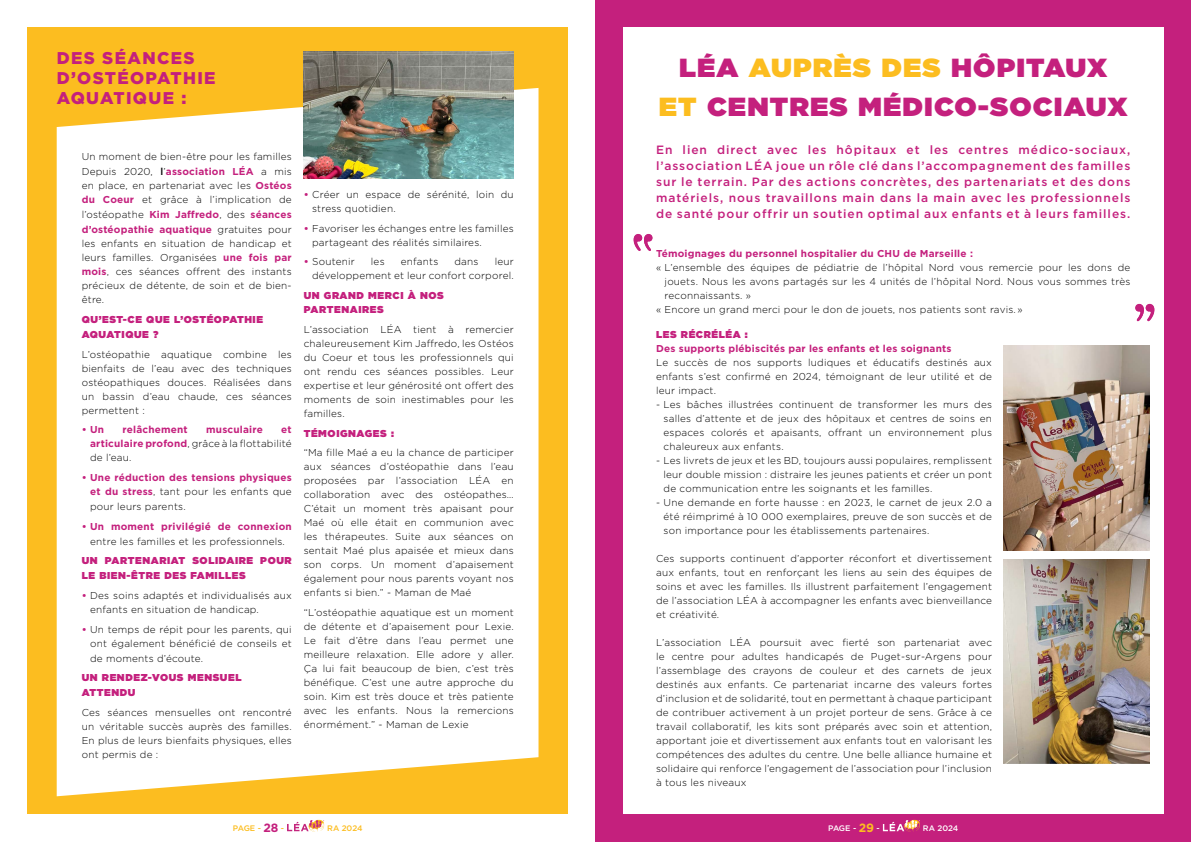
<style>
.page{position:relative;width:1191px;height:842px;background:#fff}
.page>*{position:absolute;margin:0;border:0;box-sizing:border-box;transform-origin:0 0}
.texte{font:900 26.2px/38.7px "Gotham";letter-spacing:.04em;color:#c4207d;text-align:center;scale:1.05 1}
.sous_catégories_TDM{font:900 17px/20px "Gotham";letter-spacing:.08em;color:#c4207d}
.sous_catégories_TDM-2{font:500 12px/16px "Gotham";letter-spacing:.08em;color:#c4207d;text-align:justify}
.sous_catégories_TDM-3{font:300 10px/14px "Gotham";letter-spacing:.02em;color:#000;text-align:justify}
.texte-2{font:300 10px/14px "Gotham";letter-spacing:.02em;color:#000;text-align:justify}
.sous_catégories_TDM-4{font:900 10px/15px "Gotham";letter-spacing:.06em;color:#c4207d}
.sous_catégories_TDM-5{font:700 10px/15px "Gotham";letter-spacing:.02em;color:#c4207d}
.texte-3{font:700 10px "Gotham";letter-spacing:.02em;color:#c4207d}
.t1{font:500 8px "Gotham";letter-spacing:-.01em;color:#fff}
.t2{font:500 8px "Gotham";letter-spacing:-.01em;color:#fcbd20}
.s1{font-weight:500}
.s2{font-weight:700;color:#c4207d}
.s3{font-weight:300;color:#000}
.s4{font-weight:700;font-size:12px;color:#c4207d}
.s5{color:#fcbd20}
.s6{font-weight:700;font-size:12px;color:#fcbd20}
</style>
<div class="page">
<div style="left:595px;top:0;width:596px;height:842px;background:#c4207d"></div>
<div style="left:623px;top:28px;width:541px;height:786px;background:#fff"></div>
<svg style="left:882px;top:820px;width:38px;height:12px"></svg>
<div style="left:28px;top:28px;width:540px;height:786px;background:#fcbd20"></div>
<div style="left:57px;top:88px;width:481px;height:708px;background:#fff"></div>
<img style="left:303px;top:51px;width:211px;height:128px">
<svg style="left:287px;top:820px;width:37px;height:12px"></svg>
<svg style="left:633px;top:234px;width:19px;height:17px"></svg>
<svg style="left:1135px;top:304px;width:19px;height:17px"></svg>
<img style="left:1003px;top:345px;width:146px;height:205px">
<img style="left:1003px;top:559px;width:146px;height:205px">
<p class="sous_catégories_TDM" style="left:57px;top:48px;width:160px">DES SÉANCES<br>D’OSTÉOPATHIE</p>
<p class="sous_catégories_TDM" style="left:57px;top:88px;width:131px">AQUATIQUE :</p>
<p class="sous_catégories_TDM-3" style="left:82px;top:149px;width:211px;line-height:15px">Un moment de bien-être pour les familles<br>Depuis 2020, <span class="s1">l</span>’<span class="s2">association LÉA</span> a mis</p>
<p class="sous_catégories_TDM-3" style="left:82px;top:179px;width:211px">en place, en partenariat avec les <span class="s2">Ostéos du Coeur</span> et grâce à l’implication de</p>
<p class="sous_catégories_TDM-5" style="left:82px;top:207px;width:211px"><span class="s3">l’ostéopathe</span> Kim Jaffredo<span class="s3">, des</span> séances d’ostéopathie aquatique <span class="s3">gratuites pour</span></p>
<p class="sous_catégories_TDM-3" style="left:82px;top:237px;width:211px">les enfants en situation de handicap et leurs familles. Organisées <span class="s2">une fois par mois</span>, ces séances offrent des instants précieux de détente, de soin et de bien&shy;être.</p>
<p class="sous_catégories_TDM-4" style="left:82px;top:312px;width:183px">QU’EST-CE QUE L’OSTÉOPATHIE<br>AQUATIQUE ?</p>
<p class="sous_catégories_TDM-3" style="left:82px;top:347px;width:211px">L’ostéopathie aquatique combine les bienfaits de l’eau avec des techniques ostéopathiques douces. Réalisées dans un bassin d’eau chaude, ces séances permettent :</p>
<p class="sous_catégories_TDM-5" style="left:82px;top:422px;width:24px">• Un</p>
<p class="sous_catégories_TDM-5" style="left:123px;top:422px;width:67px">relâchement</p>
<p class="sous_catégories_TDM-5" style="left:206px;top:422px;width:58px">musculaire</p>
<p class="sous_catégories_TDM-3" style="left:90px;top:423px;width:203px;text-indent:191px"><span class="s2">et articulaire profond</span>, grâce à la flottabilité de l’eau.</p>
<p class="sous_catégories_TDM-5" style="left:82px;top:470px;width:211px;line-height:14px;text-align:right">• Une réduction des tensions physiques et du stress<span class="s3">, tant pour les enfants que</span></p>
<p class="sous_catégories_TDM-3" style="left:90px;top:499px;width:97px">pour leurs parents.</p>
<p class="sous_catégories_TDM-3" style="left:82px;top:518px;width:211px;line-height:15px;text-align:center"><span class="s2">• Un moment privilégié de connexion </span>entre les familles et les professionnels.</p>
<p class="sous_catégories_TDM-4" style="left:82px;top:553px;width:211px">UN PARTENARIAT SOLIDAIRE POUR<br>LE BIEN-ÊTRE DES FAMILLES</p>
<p class="sous_catégories_TDM-3" style="left:90px;top:588px;width:203px;text-indent:-8px"><span class="s2">•</span> Des soins adaptés et individualisés aux enfants en situation de handicap.</p>
<p class="sous_catégories_TDM-3" style="left:82px;top:622px;width:211px;text-align:right"><span class="s2">•</span> Un temps de répit pour les parents, qui ont également bénéficié de conseils et</p>
<p class="sous_catégories_TDM-3" style="left:90px;top:651px;width:114px">de moments d’écoute.</p>
<p class="sous_catégories_TDM-4" style="left:82px;top:670px;width:161px">UN RENDEZ-VOUS MENSUEL<br>ATTENDU</p>
<p class="sous_catégories_TDM-3" style="left:82px;top:705px;width:211px">Ces séances mensuelles ont rencontré un véritable succès auprès des familles.<br>En plus de leurs bienfaits physiques, elles ont permis de :</p>
<p class="sous_catégories_TDM-3" style="left:312px;top:187px;width:203px;text-indent:-8px"><span class="s2">•</span> Créer un espace de sérénité, loin du stress quotidien.</p>
<p class="sous_catégories_TDM-3" style="left:312px;top:221px;width:203px;text-indent:-8px"><span class="s2">•</span> Favoriser les échanges entre les familles partageant des réalités similaires.</p>
<p class="sous_catégories_TDM-3" style="left:304px;top:255px;width:53px"><span class="s2">•</span> Soutenir</p>
<p class="sous_catégories_TDM-3" style="left:371px;top:255px;width:15px">les</p>
<p class="sous_catégories_TDM-3" style="left:401px;top:255px;width:39px">enfants</p>
<p class="sous_catégories_TDM-3" style="left:454px;top:255px;width:26px">dans</p>
<p class="sous_catégories_TDM-3" style="left:312px;top:255px;width:203px;text-align:right">leur<br>développement et leur confort corporel.</p>
<p class="sous_catégories_TDM-4" style="left:304px;top:288px;width:141px;line-height:14px">UN GRAND MERCI À NOS<br>PARTENAIRES</p>
<p class="sous_catégories_TDM-3" style="left:304px;top:322px;width:211px">L’association LÉA tient à remercier chaleureusement Kim Jaffredo, les Ostéos du Coeur et tous les professionnels qui ont rendu ces séances possibles. Leur expertise et leur générosité ont offert des moments de soin inestimables pour les familles.</p>
<p class="sous_catégories_TDM-4" style="left:304px;top:425px;width:92px">TÉMOIGNAGES :</p>
<p class="sous_catégories_TDM-3" style="left:304px;top:445px;width:211px">“Ma fille Maé a eu la chance de participer aux séances d’ostéopathie dans l’eau proposées par l’association LÉA en collaboration avec des ostéopathes… C’était un moment très apaisant pour Maé où elle était en communion avec les thérapeutes. Suite aux séances on sentait Maé plus apaisée et mieux dans son corps. Un moment d’apaisement également pour nous parents voyant nos enfants si bien.” - Maman de Maé</p>
<p class="sous_catégories_TDM-3" style="left:304px;top:605px;width:211px">“L’ostéopathie aquatique est un moment de détente et d’apaisement pour Lexie.<br>Le fait d’être dans l’eau permet une meilleure relaxation. Elle adore y aller.<br>Ça lui fait beaucoup de bien, c’est très bénéfique. C’est une autre approche du soin. Kim est très douce et très patiente avec les enfants. Nous la remercions énormément.” - Maman de Lexie</p>
<p class="t2" style="left:233px;top:823px;width:53px">PAGE - <span class="s4">28</span> -</p>
<p class="t2" style="left:327px;top:823px;width:37px">RA 2024</p>
<p class="texte" style="left:659px;top:48px;width:448px">LÉA <span class="s5">AUPRÈS DES</span> HÔPITAUX<br><span class="s5">ET</span> CENTRES MÉDICO-SOCIAUX</p>
<p class="sous_catégories_TDM-2" style="left:656px;top:142px;width:476px">En lien direct avec les hôpitaux et les centres médico-sociaux, l’association LÉA joue un rôle clé dans l’accompagnement des familles sur le terrain. Par des actions concrètes, des partenariats et des dons matériels, nous travaillons main dans la main avec les professionnels de santé pour offrir un soutien optimal aux enfants et à leurs familles.</p>
<p class="texte-3" style="left:656px;top:246px;width:318px">Témoignages du personnel hospitalier du CHU de Marseille :</p>
<p class="texte-2" style="left:664px;top:260px;width:467px;text-indent:-9px">« L’ensemble des équipes de pédiatrie de l’hôpital Nord vous remercie pour les dons de jouets. Nous les avons partagés sur les 4 unités de l’hôpital Nord. Nous vous sommes très reconnaissants. »</p>
<p class="texte-2" style="left:656px;top:302px;width:368px">« Encore un grand merci pour le don de jouets, nos patients sont ravis. »</p>
<p class="sous_catégories_TDM-4" style="left:656px;top:327px;width:93px">LES RÉCRÉLÉA :</p>
<p class="texte-3" style="left:656px;top:342px;width:297px">Des supports plébiscités par les enfants et les soignants</p>
<p class="texte-2" style="left:656px;top:355px;width:337px">Le succès de nos supports ludiques et éducatifs destinés aux enfants s’est confirmé en 2024, témoignant de leur utilité et de leur impact.</p>
<p class="texte-2" style="left:663px;top:397px;width:330px;text-indent:-7px">- Les bâches illustrées continuent de transformer les murs des salles d’attente et de jeux des hôpitaux et centres de soins en espaces colorés et apaisants, offrant un environnement plus chaleureux aux enfants.</p>
<p class="texte-2" style="left:663px;top:453px;width:330px;text-indent:-7px">- Les livrets de jeux et les BD, toujours aussi populaires, remplissent leur double mission : distraire les jeunes patients et créer un pont de communication entre les soignants et les familles.</p>
<p class="texte-2" style="left:663px;top:495px;width:330px;text-indent:-7px">- Une demande en forte hausse : en 2023, le carnet de jeux 2.0 a été réimprimé à 10 000 exemplaires, preuve de son succès et de son importance pour les établissements partenaires.</p>
<p class="texte-2" style="left:656px;top:551px;width:337px">Ces supports continuent d’apporter réconfort et divertissement aux enfants, tout en renforçant les liens au sein des équipes de soins et avec les familles. Ils illustrent parfaitement l’engagement de l’association LÉA à accompagner les enfants avec bienveillance et créativité.</p>
<p class="texte-2" style="left:656px;top:635px;width:337px">L’association LÉA poursuit avec fierté son partenariat avec le centre pour adultes handicapés de Puget-sur-Argens pour l’assemblage des crayons de couleur et des carnets de jeux destinés aux enfants. Ce partenariat incarne des valeurs fortes d’inclusion et de solidarité, tout en permettant à chaque participant de contribuer activement à un projet porteur de sens. Grâce à ce travail collaboratif, les kits sont préparés avec soin et attention, apportant joie et divertissement aux enfants tout en valorisant les compétences des adultes du centre. Une belle alliance humaine et solidaire qui renforce l’engagement de l’association pour l’inclusion à tous les niveaux</p>
<p class="t1" style="left:828px;top:823px;width:53px">PAGE - <span class="s6">29</span> -</p>
<p class="t1" style="left:923px;top:823px;width:37px">RA 2024</p>
</div>
